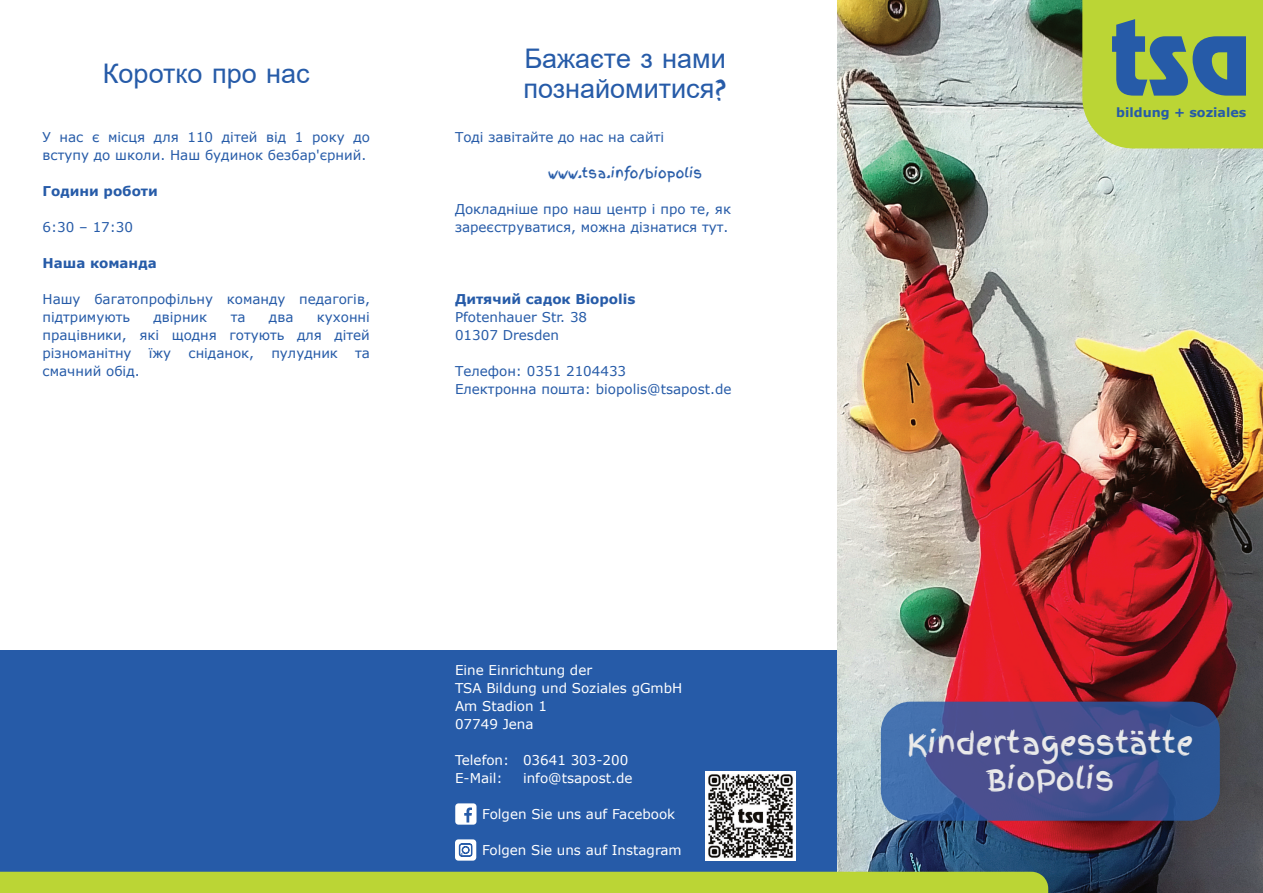
<style>
.page{position:relative;width:1263px;height:893px;background:#fff}
.page>*{position:absolute;margin:0;border:0;box-sizing:border-box;transform-origin:0 0}
.t1{font:98.25px "Revue Std";color:#265ba8}
.t2{font:30px/36px "Finger Paint";color:#eaeaea;text-align:center}
.t3{font:27px/30px "Arial";color:#265ba8}
.t4{font:13.5px/18px "Verdana";color:#265ba8}
.t5{font:13.5px/18px "Verdana";color:#fff}
.t6{font:700 13.5px "Verdana";color:#265ba8}
.t7{font:13.5px "Finger Paint";color:#265ba8}
.t8{font:700 12.75px "Verdana";color:#265ba8}
.s1{font-family:"Finger Paint"}
</style>
<div class="page">
<div style="left:0;top:651px;width:842px;height:242px;background:#265ba8"></div>
<img style="left:838px;top:0;width:425px;height:893px">
<div style="left:0;top:872px;width:1048px;height:21px;background:#bbd535"></div>
<div style="left:881px;top:702px;width:339px;height:119px;background:#265ba8;border-radius:30px;opacity:.81"></div>
<div style="left:1082px;top:0;width:181px;height:148px;background:#bbd535"></div>
<img style="left:706px;top:771px;width:89px;height:90px">
<svg style="left:455px;top:839px;width:21px;height:22px"></svg>
<svg style="left:459px;top:844px;width:13px;height:12px"></svg>
<div style="left:455px;top:803px;width:21px;height:22px;background:#fff;border-radius:3px"></div>
<svg style="left:464px;top:807px;width:8px;height:15px"></svg>
<h3 class="t3" style="left:103px;top:61px;width:208px">Коротко про нас</h3>
<p class="t4" style="left:43px;top:129px;width:329px">У нас є місця для 110 дітей від 1 року до вступу до школи. Наш будинок безбар'єрний.</p>
<p class="t6" style="left:43px;top:186px;width:117px">Години роботи</p>
<p class="t4" style="left:43px;top:219px;width:92px">6:30 – 17:30</p>
<p class="t6" style="left:43px;top:258px;width:116px">Наша команда</p>
<p class="t4" style="left:43px;top:291px;width:329px">Нашу багатопрофільну команду педагогів, підтримують</p>
<p class="t4" style="left:43px;top:309px;width:329px;text-align:justify;text-indent:274px">кухонні працівники, які щодня готують для дітей різноманітну</p>
<p class="t4" style="left:154px;top:309px;width:55px">двірник</p>
<p class="t4" style="left:231px;top:309px;width:16px">та</p>
<p class="t4" style="left:269px;top:309px;width:26px">два</p>
<p class="t4" style="left:149px;top:345px;width:24px">їжу</p>
<p class="t4" style="left:188px;top:345px;width:67px">сніданок,</p>
<p class="t4" style="left:271px;top:345px;width:68px">пулудник</p>
<p class="t4" style="left:355px;top:345px;width:16px">та</p>
<p class="t4" style="left:43px;top:363px;width:99px">смачний обід.</p>
<h3 class="t3" style="left:523px;top:46px;width:205px">Бажаєте з нами познайомитися<span class="s1">?</span></h3>
<p class="t4" style="left:455px;top:129px;width:211px">Тоді завітайте до нас на сайті</p>
<p class="t7" style="left:548px;top:163px;width:156px">www.tsa.info/biopolis</p>
<p class="t4" style="left:455px;top:201px;width:278px">Докладніше про наш центр і про те, як зареєструватися, можна дізнатися тут.</p>
<p class="t6" style="left:455px;top:294px;width:182px">Дитячий садок Biopolis</p>
<p class="t4" style="left:455px;top:309px;width:134px">Pfotenhauer Str. 38<br>01307 Dresden</p>
<p class="t4" style="left:455px;top:363px;width:278px">Телефон: 0351 2104433<br>Електронна пошта: biopolis@tsapost.de</p>
<p class="t5" style="left:455px;top:662px;width:229px">Eine Einrichtung der<br>TSA Bildung und Soziales gGmbH<br>Am Stadion 1<br>07749 Jena</p>
<p class="t5" style="left:455px;top:752px;width:175px">Telefon: 03641 303-200<br>E-Mail:</p>
<p class="t5" style="left:523px;top:770px;width:111px">info@tsapost.de</p>
<p class="t5" style="left:482px;top:806px;width:194px">Folgen Sie uns auf Facebook</p>
<p class="t5" style="left:482px;top:842px;width:201px">Folgen Sie uns auf Instagram</p>
<h1 class="t1" style="left:1110px;top:15px;width:143px">tsa</h1>
<p class="t8" style="left:1116px;top:108px;width:132px">bildung + soziales</p>
<h2 class="t2" style="left:907px;top:726px;width:288px">Kindertagesstätte<br>BioPolis</h2>
</div>
